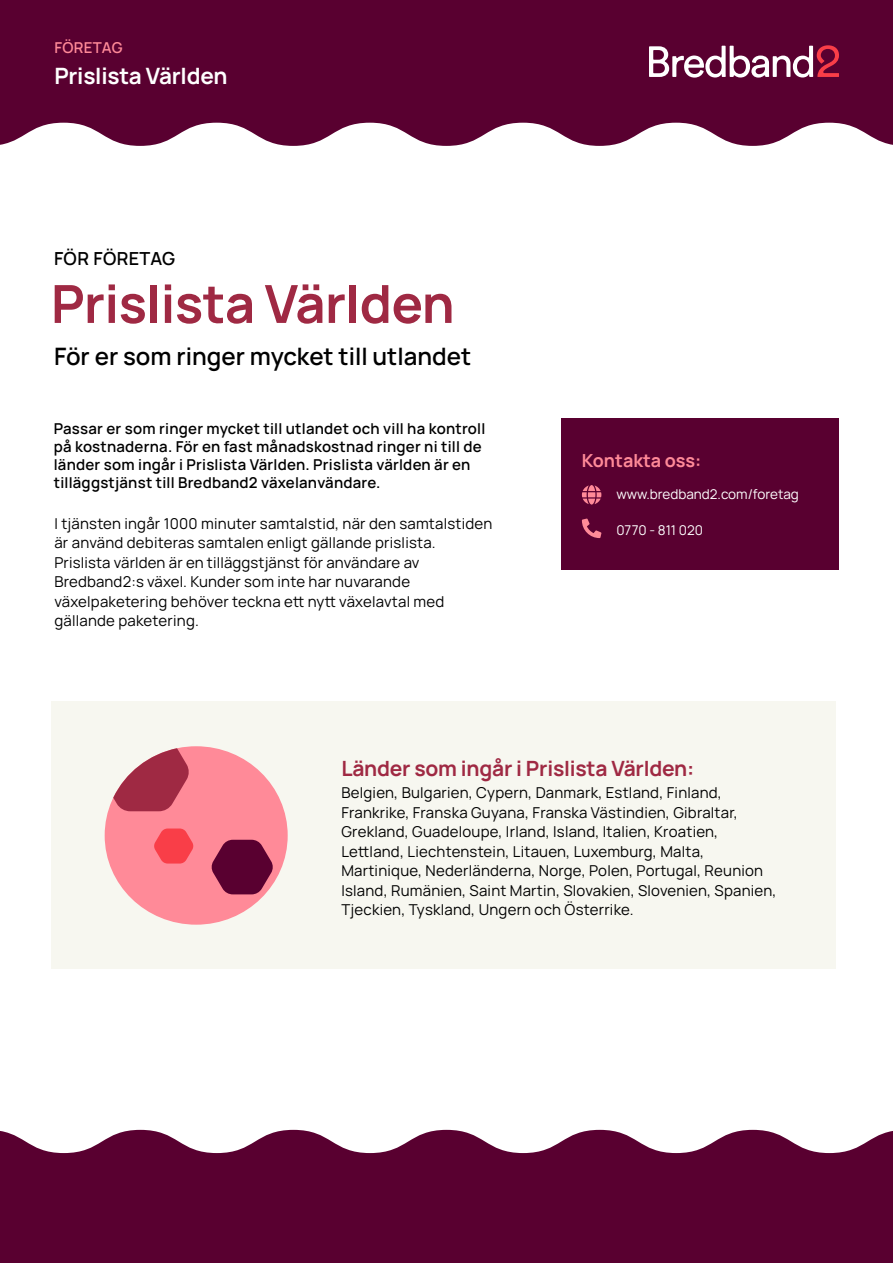
<style>
.page{position:relative;width:893px;height:1263px;background:#fff}
.page>*{position:absolute;margin:0;border:0;box-sizing:border-box;transform-origin:0 0}
.t1{font:700 52.5px "Manrope";letter-spacing:-.01em;color:#9f2943}
.t2{font:600 24px "Manrope";color:#000}
.t3{font:700 22.5px "Manrope";letter-spacing:-.01em;color:#fff}
.t4{font:700 21px "Manrope";letter-spacing:-.01em;color:#9f2943}
.t5{font:700 18px "Manrope";color:#ff8a98}
.t6{font:600 18px "Manrope";letter-spacing:.02em;color:#000}
.t7{font:15px/19.5px "Manrope";letter-spacing:.015em;color:#000}
.t8{font:600 15px/18px "Manrope";letter-spacing:.015em;color:#000}
.t9{font:600 15px "Manrope";letter-spacing:.02em;color:#ff8a98}
.t10{font:13.5px "Manrope";color:#fff}
</style>
<div class="page">
<div style="left:51px;top:702px;width:785px;height:267px;background:#f7f7f0"></div>
<svg style="left:0;top:1130px;width:893px;height:133px;background:#671642"></svg>
<svg style="left:0;top:0;width:893px;height:146px;background:#671541"></svg>
<svg style="left:649px;top:45px;width:190px;height:33px"></svg>
<div style="left:562px;top:418px;width:277px;height:152px;background:#590030"></div>
<svg style="left:582px;top:485px;width:19px;height:20px"></svg>
<svg style="left:582px;top:518px;width:19px;height:20px"></svg>
<div style="left:105px;top:746px;width:183px;height:179px;background:#ff8a98;border-radius:50%"></div>
<svg style="left:113px;top:748px;width:76px;height:63px"></svg>
<svg style="left:154px;top:828px;width:40px;height:35px"></svg>
<svg style="left:211px;top:840px;width:62px;height:54px"></svg>
<p class="t9" style="left:54px;top:36px;width:70px">FÖRETAG</p>
<h3 class="t3" style="left:54px;top:57px;width:174px">Prislista Världen</h3>
<p class="t6" style="left:54px;top:244px;width:123px">FÖR FÖRETAG</p>
<h1 class="t1" style="left:51px;top:260px;width:405px">Prislista Världen</h1>
<h2 class="t2" style="left:54px;top:336px;width:419px">För er som ringer mycket till utlandet</h2>
<p class="t8" style="left:54px;top:419px;width:433px">Passar er som ringer mycket till utlandet och vill ha kontroll på kostnaderna. För en fast månadskostnad ringer ni till de länder som ingår i Prislista Världen. Prislista världen är en tilläggstjänst till Bredband2 växelanvändare.</p>
<p class="t7" style="left:54px;top:513px;width:439px">I tjänsten ingår 1000 minuter samtalstid, när den samtalstiden är använd debiteras samtalen enligt gällande prislista.<br>Prislista världen är en tilläggstjänst för användare av Bredband2:s växel. Kunder som inte har nuvarande växelpaketering behöver teckna ett nytt växelavtal med gällande paketering.</p>
<p class="t5" style="left:582px;top:445px;width:121px">Kontakta oss:</p>
<p class="t10" style="left:616px;top:484px;width:184px">www.bredband2.com/foretag</p>
<p class="t10" style="left:616px;top:520px;width:88px">0770 - 811 020</p>
<h3 class="t4" style="left:341px;top:750px;width:354px">Länder som ingår i Prislista Världen:</h3>
<p class="t7" style="left:341px;top:782px;width:436px">Belgien, Bulgarien, Cypern, Danmark, Estland, Finland, Frankrike, Franska Guyana, Franska Västindien, Gibraltar, Grekland, Guadeloupe, Irland, Island, Italien, Kroatien, Lettland, Liechtenstein, Litauen, Luxemburg, Malta, Martinique, Nederländerna, Norge, Polen, Portugal, Reunion Island, Rumänien, Saint Martin, Slovakien, Slovenien, Spanien, Tjeckien, Tyskland, Ungern och Österrike.</p>
</div>
